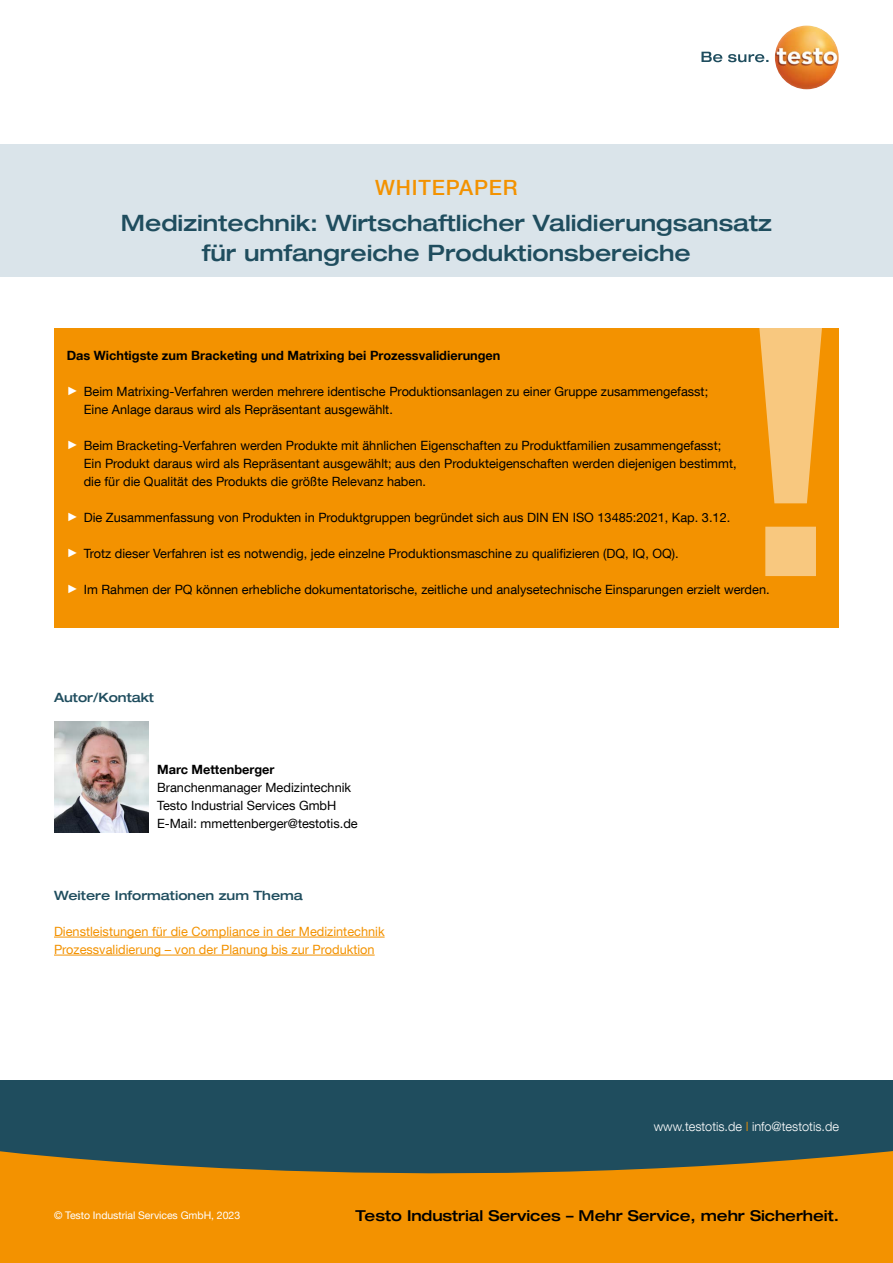
<style>
.page{position:relative;width:893px;height:1263px;background:#fff}
.page>*{position:absolute;margin:0;border:0;box-sizing:border-box;transform-origin:0 0}
.t1{font:500 expanded 22.5px/30px "Helvetica Neue LT Com";color:#1f4d5e;text-align:center}
.t2{font:500 21px "Helvetica Neue LT Com";letter-spacing:.04em;color:#f39200}
.t3{font:500 expanded 15px "Helvetica Neue LT Com";letter-spacing:-.005em;color:#000}
.t4{font:12.75px/18px "Helvetica Neue LT Com";color:#000}
.t5{font:12.75px/18px "Helvetica Neue LT Com";color:#f39200}
.t6{font:700 12.75px "Helvetica Neue LT Com";color:#000}
.t7{font:500 expanded 12.75px "Helvetica Neue LT Com";color:#1f4d5e}
.t8{font:300 12.75px "Helvetica Neue LT Com";color:#fff}
.t9{font:10.5px "Helvetica Neue LT Com";letter-spacing:-.005em;color:#fff}
.s1{font-family:"Arial";font-weight:900;font-size:12px;color:#fff}
.s2{color:#f39200}
</style>
<div class="page">
<svg style="left:701px;top:52px;width:67px;height:10px"></svg>
<img style="left:775px;top:26px;width:64px;height:63px;border-radius:32px">
<div style="left:0;top:144px;width:893px;height:133px;background:#dae4ea"></div>
<div style="left:0;top:1081px;width:893px;height:182px;background:#1f4d5e"></div>
<svg style="left:0;top:1151px;width:893px;height:112px;background:#d6880c"></svg>
<div style="left:54px;top:328px;width:785px;height:300px;background:#f39200"></div>
<img style="left:54px;top:722px;width:95px;height:111px">
<hr style="left:54px;top:937px;width:331px;height:1px;background:#f39200">
<hr style="left:54px;top:955px;width:321px;height:1px;background:#f39200">
<svg style="left:759px;top:328px;width:63px;height:248px"></svg>
<h2 class="t2" style="left:375px;top:175px;width:144px">WHITEPAPER</h2>
<h1 class="t1" style="left:121px;top:207px;width:653px">Medizintechnik: Wirtschaftlicher Validierungsansatz für umfangreiche Produktionsbereiche</h1>
<p class="t6" style="left:67px;top:347px;width:435px">Das Wichtigste zum Bracketing und Matrixing bei Prozessvalidierungen</p>
<p class="t4" style="left:84px;top:382px;width:626px;text-indent:-17px"><span class="s1">►</span> Beim Matrixing-Verfahren werden mehrere identische Produktionsanlagen zu einer Gruppe zusammengefasst;<br>Eine Anlage daraus wird als Repräsentant ausgewählt.</p>
<p class="t4" style="left:84px;top:436px;width:654px;text-indent:-17px"><span class="s1">►</span> Beim Bracketing-Verfahren werden Produkte mit ähnlichen Eigenschaften zu Produktfamilien zusammengefasst;<br>Ein Produkt daraus wird als Repräsentant ausgewählt; aus den Produkteigenschaften werden diejenigen bestimmt, die für die Qualität des Produkts die größte Relevanz haben.</p>
<p class="t4" style="left:67px;top:508px;width:665px"><span class="s1">►</span> Die Zusammenfassung von Produkten in Produktgruppen begründet sich aus DIN EN ISO 13485:2021, Kap. 3.12.</p>
<p class="t4" style="left:67px;top:544px;width:613px"><span class="s1">►</span> Trotz dieser Verfahren ist es notwendig, jede einzelne Produktionsmaschine zu qualifizieren (DQ, IQ, OQ).</p>
<p class="t4" style="left:67px;top:580px;width:704px"><span class="s1">►</span> Im Rahmen der PQ können erhebliche dokumentatorische, zeitliche und analysetechnische Einsparungen erzielt werden.</p>
<p class="t7" style="left:54px;top:689px;width:102px">Autor/Kontakt</p>
<p class="t6" style="left:157px;top:761px;width:119px">Marc Mettenberger</p>
<p class="t4" style="left:157px;top:778px;width:202px">Branchenmanager Medizintechnik<br>Testo Industrial Services GmbH<br>E-Mail: mmettenberger@testotis.de</p>
<p class="t7" style="left:54px;top:887px;width:250px">Weitere Informationen zum Thema</p>
<p class="t5" style="left:54px;top:922px;width:332px">Dienstleistungen für die Compliance in der Medizintechnik<br>Prozessvalidierung – von der Planung bis zur Produktion</p>
<p class="t8" style="left:654px;top:1118px;width:187px">www.testotis.de <span class="s2">I</span> info@testotis.de</p>
<p class="t9" style="left:54px;top:1208px;width:188px">© Testo Industrial Services GmbH, 2023</p>
<p class="t3" style="left:355px;top:1206px;width:485px">Testo Industrial Services – Mehr Service, mehr Sicherheit.</p>
</div>
